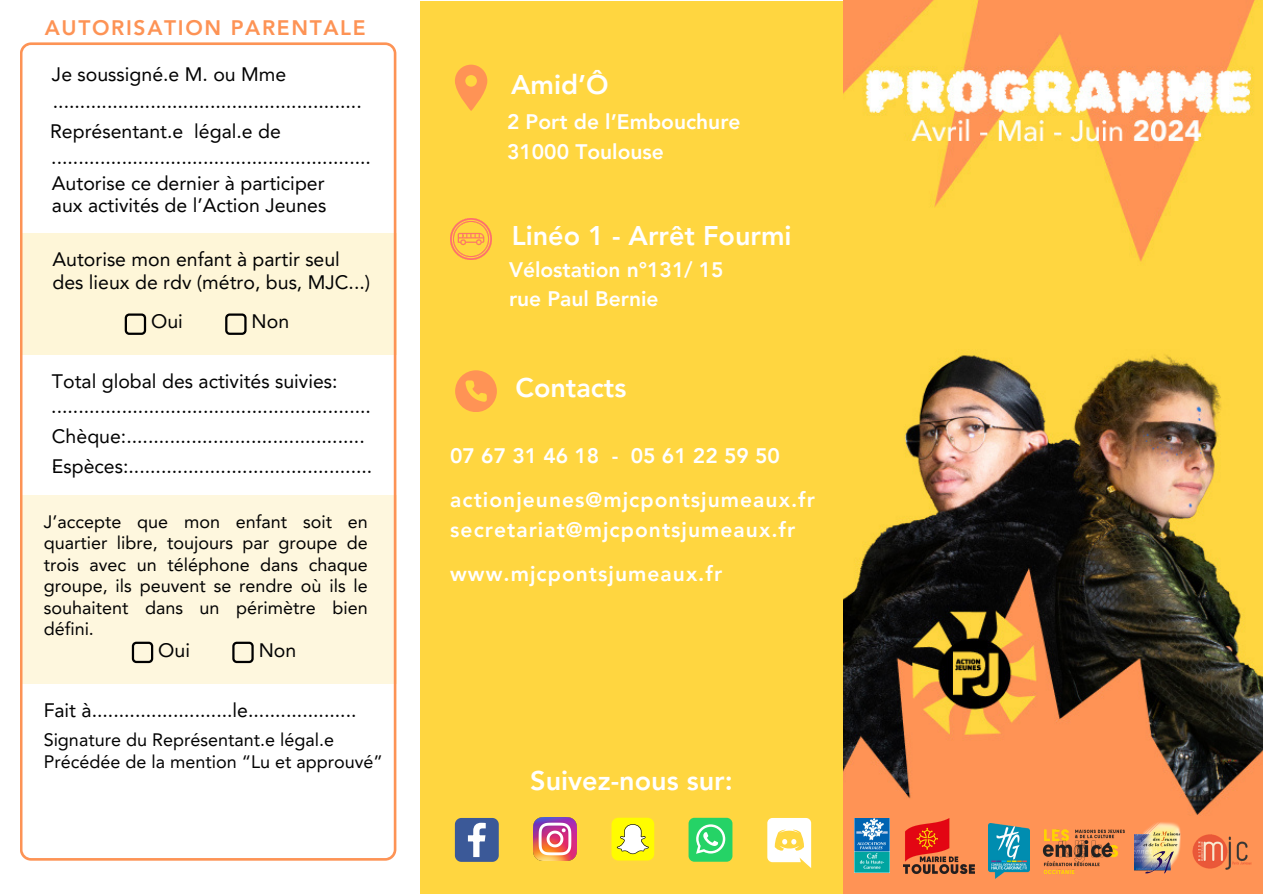
<style>
.page{position:relative;width:1263px;height:894px;background:#fff}
.page>*{position:absolute;margin:0;border:0;box-sizing:border-box;transform-origin:0 0}
.t1{font:800 27px "Avenir LT Pro";color:#fff}
.t2{font:800 21px/29.2px "Avenir LT Pro";color:#fff}
.t3{font:800 21px/29.2px "Avenir LT Pro";letter-spacing:.05em;color:#fff}
.t4{font:800 21px "Avenir LT Pro";letter-spacing:.08em;color:#fd9355}
.t5{font:19.5px/22.5px "Avenir LT Pro";color:#030303}
.t6{font:18px/21.3px "Avenir LT Pro";color:#030303;text-align:justify}
</style>
<div class="page">
<svg style="left:20px;top:42px;width:376px;height:818px"></svg>
<img style="left:843px;top:1px;width:420px;height:892px">
<img style="left:1180px;top:828px;width:83px;height:49px">
<img style="left:989px;top:823px;width:40px;height:55px">
<img style="left:854px;top:817px;width:35px;height:55px">
<img style="left:1039px;top:823px;width:91px;height:55px">
<img style="left:904px;top:817px;width:70px;height:55px">
<div style="left:420px;top:1px;width:423px;height:892px;background:#ffd640"></div>
<img style="left:1135px;top:817px;width:46px;height:55px">
<svg style="left:455px;top:818px;width:44px;height:43px;background:#5e76a6"></svg>
<img style="left:533px;top:817px;width:43px;height:42px">
<div style="left:611px;top:817px;width:43px;height:43px;background:#fffc00;border-radius:7px"></div>
<svg style="left:617px;top:824px;width:32px;height:29px"></svg>
<div style="left:688px;top:817px;width:44px;height:44px;background:#25d366;border-radius:6px"></div>
<svg style="left:696px;top:824px;width:29px;height:29px"></svg>
<svg style="left:767px;top:818px;width:44px;height:49px"></svg>
<svg style="left:455px;top:65px;width:32px;height:46px"></svg>
<img style="left:450px;top:218px;width:42px;height:42px">
<svg style="left:455px;top:370px;width:42px;height:42px"></svg>
<svg style="left:132px;top:641px;width:21px;height:22px"></svg>
<svg style="left:232px;top:641px;width:22px;height:22px"></svg>
<h3 class="t4" style="left:45px;top:19px;width:322px">AUTORISATION PARENTALE</h3>
<h1 class="t5" style="left:52px;top:65px;width:236px">Je soussigné.e M. ou Mme</h1>
<p class="t5" style="left:53px;top:92px;width:310px">.........................................................</p>
<p class="t5" style="left:50px;top:121px;width:232px">Représentant.e légal.e de</p>
<p class="t5" style="left:52px;top:174px;width:276px">Autorise ce dernier à participer aux activités de l’Action Jeunes</p>
<p class="t5" style="left:51px;top:148px;width:321px">...........................................................</p>
<p class="t5" style="left:52px;top:250px;width:319px">Autorise mon enfant à partir seul des lieux de rdv (métro, bus, MJC...)</p>
<h2 class="t5" style="left:151px;top:312px;width:33px">Oui</h2>
<h4 class="t5" style="left:252px;top:312px;width:39px">Non</h4>
<p class="t5" style="left:52px;top:371px;width:287px">Total global des activités suivies:</p>
<p class="t5" style="left:52px;top:425px;width:314px;line-height:27px">Chèque:............................................ .</p>
<p class="t5" style="left:51px;top:397px;width:321px">...........................................................</p>
<p class="t5" style="left:52px;top:457px;width:322px">Espèces:.............................................</p>
<p class="t6" style="left:44px;top:512px;width:326px">J’accepte que mon enfant soit en quartier libre, toujours par groupe de trois avec un téléphone dans chaque groupe, ils peuvent se rendre où ils le souhaitent dans un périmètre bien défini.</p>
<h1 class="t5" style="left:158px;top:640px;width:33px">Oui</h1>
<h3 class="t5" style="left:259px;top:640px;width:39px">Non</h3>
<p class="t5" style="left:44px;top:700px;width:314px">Fait à..........................le....................</p>
<p class="t6" style="left:44px;top:731px;width:292px">Signature du Représentant.e légal.e</p>
<p class="t6" style="left:44px;top:752px;width:341px">Précédée de la mention “Lu et approuvé”</p>
<h4 class="t1" style="left:511px;top:74px;width:99px">Amid’Ô</h4>
<h4 class="t2" style="left:507px;top:109px;width:235px">2 Port de l’Embouchure<br>31000 Toulouse</h4>
<h4 class="t1" style="left:512px;top:225px;width:281px">Linéo 1 - Arrêt Fourmi</h4>
<h4 class="t2" style="left:509px;top:257px;width:216px">Vélostation n°131/ 15 rue Paul Bernie</h4>
<h4 class="t1" style="left:516px;top:376px;width:112px">Contacts</h4>
<p class="t2" style="left:450px;top:443px;width:331px">07 67 31 46 18 - 05 61 22 59 50</p>
<p class="t3" style="left:450px;top:487px;width:366px">actionjeunes@mjcpontsjumeaux.fr secretariat@mjcpontsjumeaux.fr</p>
<p class="t3" style="left:450px;top:560px;width:273px">www.mjcpontsjumeaux.fr</p>
<h3 class="t1" style="left:530px;top:769px;width:204px">Suivez-nous sur:</h3>
</div>
